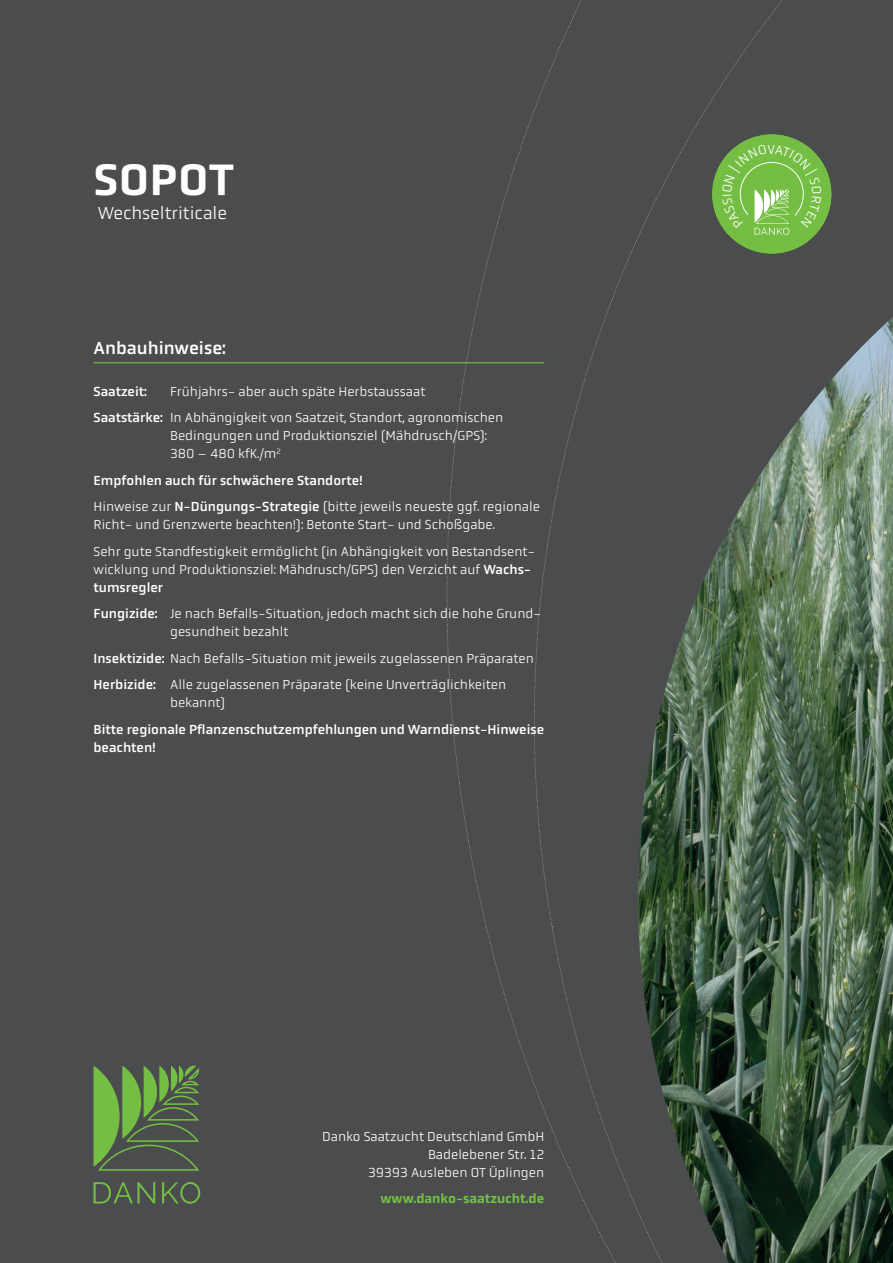
<style>
.page{position:relative;width:893px;height:1263px;background:#4b4c4d}
.page>*{position:absolute;margin:0;border:0;box-sizing:border-box;transform-origin:0 0}
.t1{font:500 45px "Obvia";letter-spacing:.015em;color:#fff}
.intro_obvia_schwarz{font:300 18px "Obvia";color:#fff}
.subhead_mit_Linie{font:18px "Obvia";color:#fff}
.fliesstext___tabelle{font:300 13.5px/18px "Obvia";color:#fff}
.fliesstext___tabelle-2{font:13.5px/18px "Obvia";color:#fff}
.t2{font:500 13.5px "Obvia";color:#74bf43}
.s1{font-weight:400}
</style>
<div class="page">
<svg style="left:94px;top:1065px;width:106px;height:106px"></svg>
<svg style="left:94px;top:1182px;width:61px;height:21px"></svg>
<svg style="left:162px;top:1182px;width:38px;height:21px"></svg>
<img style="left:638px;top:317px;width:255px;height:946px">
<div style="left:712px;top:134px;width:119px;height:119px;background:#74bf43;border-radius:50%"></div>
<hr style="left:94px;top:362px;width:450px;height:1px;background:#74bf43">
<svg style="left:722px;top:144px;width:99px;height:91px"></svg>
<p class="t1" style="left:94px;top:153px;width:142px">SOPOT</p>
<p class="intro_obvia_schwarz" style="left:98px;top:203px;width:131px">Wechseltriticale</p>
<p class="subhead_mit_Linie" style="left:94px;top:337px;width:134px">Anbauhinweise:</p>
<p class="fliesstext___tabelle-2" style="left:94px;top:382px;width:55px">Saatzeit:</p>
<p class="fliesstext___tabelle" style="left:170px;top:382px;width:257px">Frühjahrs- aber auch späte Herbstaussaat</p>
<p class="fliesstext___tabelle" style="left:170px;top:409px;width:335px;text-indent:-77px"><span class="s1">Saatstärke:</span> In Abhängigkeit von Saatzeit, Standort, agronomischen<br>Bedingungen und Produktionsziel (Mähdrusch/GPS):<br>380 – 480 kfK./m<sup>2</sup></p>
<p class="fliesstext___tabelle-2" style="left:94px;top:471px;width:271px">Empfohlen auch für schwächere Standorte!</p>
<p class="fliesstext___tabelle" style="left:94px;top:498px;width:448px">Hinweise zur <span class="s1">N-Düngungs-Strategie</span> (bitte jeweils neueste ggf. regionale<br>Richt- und Grenzwerte beachten!): Betonte Start- und Schoßgabe.</p>
<p class="fliesstext___tabelle" style="left:94px;top:542px;width:443px">Sehr gute Standfestigkeit ermöglicht (in Abhängigkeit von Bestandsent&shy;wicklung und Produktionsziel: Mähdrusch/GPS) den Verzicht auf <span class="s1">Wachs&shy;tumsregler</span></p>
<p class="fliesstext___tabelle" style="left:170px;top:605px;width:372px;text-indent:-77px"><span class="s1">Fungizide:</span> Je nach Befalls-Situation, jedoch macht sich die hohe Grund&shy;gesundheit bezahlt</p>
<p class="fliesstext___tabelle" style="left:94px;top:649px;width:442px"><span class="s1">Insektizide:</span> Nach Befalls-Situation mit jeweils zugelassenen Präparaten</p>
<p class="fliesstext___tabelle" style="left:170px;top:676px;width:338px;text-indent:-77px"><span class="s1">Herbizide:</span> Alle zugelassenen Präparate (keine Unverträglichkeiten bekannt)</p>
<p class="fliesstext___tabelle-2" style="left:94px;top:720px;width:452px">Bitte regionale Pflanzenschutzempfehlungen und Warndienst-Hinweise beachten!</p>
<p class="fliesstext___tabelle" style="left:322px;top:1127px;width:224px;text-align:right">Danko Saatzucht Deutschland GmbH<br>Badelebener Str. 12<br>39393 Ausleben OT Üplingen</p>
<p class="t2" style="left:380px;top:1191px;width:165px">www.danko-saatzucht.de</p>
</div>
